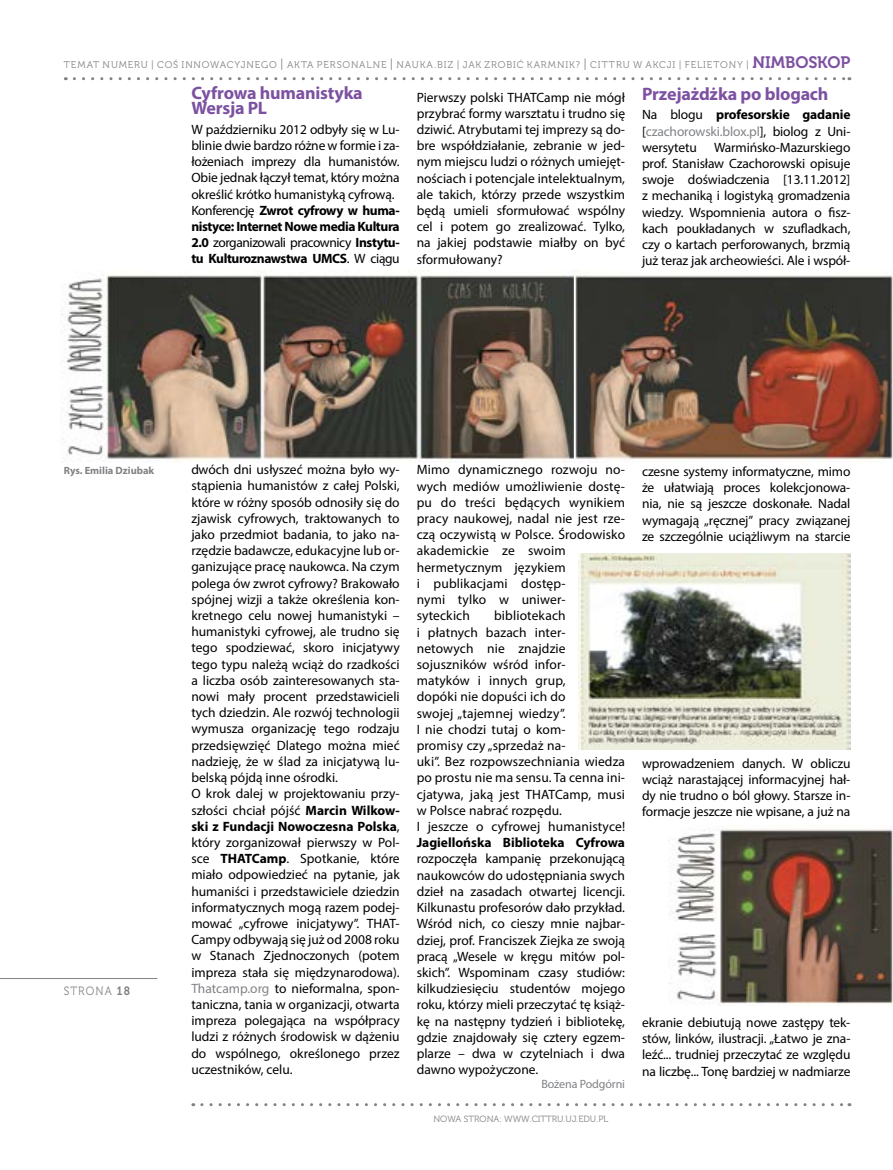
<style>
.page{position:relative;width:893px;height:1170px;background:#fff}
.page>*{position:absolute;margin:0;border:0;box-sizing:border-box;transform-origin:0 0}
.t1{font:700 18px/15.5px "Myriad Pro";letter-spacing:-.01em;color:#7c51a1}
.t2{font:13.5px/16.2px "Myriad Pro";color:#000;text-align:justify}
.t3{font:700 13.5px "Myriad Pro";color:#000}
.t4{font:12px "Myriad Pro";letter-spacing:-.01em;color:#808285}
.t5{font:12px "Museo 300";letter-spacing:.1em;color:#808285;scale:.9 1}
.t6{font:700 10.5px "Myriad Pro";color:#808285}
.t7{font:9.75px "Museo 300";letter-spacing:.085em;color:#808285}
.t8{font:9px "Museo 300";color:#808285}
.s1{font-size:12px}
.s2{font-family:"Museo 700";font-size:16.5px;color:#7c51a1}
.s3{font-weight:700}
.s4{color:#808285}
.s5{font-family:"Museo 700"}
</style>
<div class="page">
<hr style="left:0;top:978px;width:157px;height:1px;background:#808285">
<svg style="left:202px;top:1103px;width:648px;height:3px"></svg>
<img style="left:60px;top:270px;width:833px;height:192px">
<img style="left:668px;top:829px;width:225px;height:176px">
<img style="left:578px;top:553px;width:272px;height:196px">
<svg style="left:74px;top:77px;width:776px;height:3px"></svg>
<p class="t7" style="left:64px;top:60px;width:788px">TEMAT NUMERU | COŚ INNOWACYJNEGO <span class="s1">|</span> AKTA PERSONALNE <span class="s1">|</span> NAUKA.BIZ | JAK ZROBIĆ KARMNIK? <span class="s1">|</span> CITTRU W AKCJI | FELIETONY | <span class="s2">NIMBOSKOP</span></p>
<h1 class="t1" style="left:191px;top:84px;width:173px">Cyfrowa humanistyka<br>Wersja PL</h1>
<p class="t2" style="left:191px;top:121px;width:210px;text-align:left">W październiku 2012 odbyły się w Lu&shy;blinie dwie bardzo różne w formie i za&shy;łożeniach imprezy dla humanistów.<br>Obie jednak łączył temat, który można określić krótko humanistyką cyfrową.<br>Konferencję <span class="s3">Zwrot cyfrowy w huma&shy;nistyce: Internet Nowe media Kultura 2.0</span> zorganizowali pracownicy <span class="s3">Instytu&shy;tu Kulturoznawstwa UMCS</span>. W ciągu</p>
<p class="t2" style="left:417px;top:89px;width:210px">Pierwszy polski THATCamp nie mógł przybrać formy warsztatu i trudno się dziwić. Atrybutami tej imprezy są do&shy;bre współdziałanie, zebranie w jed&shy;nym miejscu ludzi o różnych umiejęt&shy;nościach i potencjale intelektualnym, ale takich, którzy przede wszystkim będą umieli sformułować wspólny cel i potem go zrealizować. Tylko, na jakiej podstawie miałby on być sformułowany?</p>
<h1 class="t1" style="left:642px;top:85px;width:188px">Przejażdżka po blogach</h1>
<p class="t2" style="left:642px;top:106px;width:210px">Na blogu <span class="s3">profesorskie gadanie </span>[<span class="s4">czachorowski.blox.pl</span>], biolog z Uni&shy;wersytetu</p>
<p class="t2" style="left:642px;top:139px;width:210px;text-indent:72px">Warmińsko-Mazurskiego prof. Stanisław Czachorowski opisuje swoje doświadczenia [13.11.2012] z mechaniką i logistyką gromadzenia wiedzy. Wspomnienia autora o fisz&shy;kach poukładanych w szufladkach, czy o kartach perforowanych, brzmią już teraz jak archeowieści. Ale i współ-</p>
<p class="t6" style="left:64px;top:463px;width:92px">Rys. Emilia Dziubak</p>
<p class="t5" style="left:64px;top:984px;width:75px">STRONA <span class="s5">18</span></p>
<p class="t2" style="left:191px;top:461px;width:210px;text-align:left">dwóch dni usłyszeć można było wy&shy;stąpienia humanistów z całej Polski, które w różny sposób odnosiły się do zjawisk cyfrowych, traktowanych to jako przedmiot badania, to jako na&shy;rzędzie badawcze, edukacyjne lub or&shy;ganizujące pracę naukowca. Na czym polega ów zwrot cyfrowy? Brakowało spójnej wizji a także określenia kon&shy;kretnego celu nowej humanistyki – humanistyki cyfrowej, ale trudno się tego spodziewać, skoro inicjatywy tego typu należą wciąż do rzadkości a liczba osób zainteresowanych sta&shy;nowi mały procent przedstawicieli tych dziedzin. Ale rozwój technologii wymusza organizację tego rodzaju przedsięwzięć Dlatego można mieć nadzieję, że w ślad za inicjatywą lu&shy;belską pójdą inne ośrodki.<br>O krok dalej w projektowaniu przy&shy;szłości chciał pójść <span class="s3">Marcin Wilkow&shy;ski z Fundacji Nowoczesna Polska</span>, który zorganizował pierwszy w Pol&shy;sce <span class="s3">THATCamp</span>. Spotkanie, które miało odpowiedzieć na pytanie, jak humaniści i przedstawiciele dziedzin informatycznych mogą razem podej&shy;mować „cyfrowe inicjatywy”. THAT-Campy odbywają się już od 2008 roku w Stanach Zjednoczonych (potem impreza stała się międzynarodowa).<br><span class="s4">Thatcamp.org</span> to nieformalna, spon&shy;taniczna, tania w organizacji, otwarta impreza polegająca na współpracy ludzi z różnych środowisk w dążeniu do wspólnego, określonego przez uczestników, celu.</p>
<p class="t2" style="left:417px;top:461px;width:210px;text-align:left">Mimo dynamicznego rozwoju no&shy;wych mediów umożliwienie dostę&shy;pu do treści będących wynikiem pracy naukowej, nadal nie jest rze&shy;czą oczywistą w Polsce. Środowisko akademickie ze swoim hermetycznym językiem<br>i publikacjami dostęp-<br>nymi tylko w uniwer-<br>syteckich</p>
<p class="t2" style="left:417px;top:607px;width:210px;text-align:left;text-indent:77px">bibliotekach<br>i płatnych bazach inter&shy;netowych nie znajdzie sojuszników wśród infor-<br>matyków i innych grup,<br>dopóki nie dopuści ich do<br>swojej „tajemnej wiedzy”.<br>I nie chodzi tutaj o kom-<br>promisy czy „sprzedaż na-<br>uki”. Bez rozpowszechniania wiedza po prostu nie ma sensu. Ta cenna ini&shy;cjatywa, jaką jest THATCamp, musi w Polsce nabrać rozpędu.<br>I jeszcze o cyfrowej humanistyce!</p>
<p class="t3" style="left:417px;top:833px;width:210px">Jagiellońska Biblioteka Cyfrowa</p>
<p class="t2" style="left:417px;top:850px;width:210px">rozpoczęła kampanię przekonującą naukowców do udostępniania swych dzieł na zasadach otwartej licencji.<br>Kilkunastu profesorów dało przykład.<br>Wśród nich, co cieszy mnie najbar&shy;dziej, prof. Franciszek Ziejka ze swoją pracą „Wesele w kręgu mitów pol&shy;skich”. Wspominam czasy studiów: kilkudziesięciu studentów mojego roku, którzy mieli przeczytać tę książ&shy;kę na następny tydzień i bibliotekę, gdzie znajdowały się cztery egzem&shy;plarze – dwa w czytelniach i dwa dawno wypożyczone.</p>
<p class="t4" style="left:541px;top:1076px;width:85px">Bożena Podgórni</p>
<p class="t8" style="left:433px;top:1113px;width:176px">NOWA STRONA: WWW.CITTRU.UJ.EDU.PL</p>
<p class="t2" style="left:642px;top:463px;width:210px">czesne systemy informatyczne, mimo że ułatwiają proces kolekcjonowa&shy;nia, nie są jeszcze doskonałe. Nadal wymagają „ręcznej” pracy związanej ze szczególnie uciążliwym na starcie</p>
<p class="t2" style="left:642px;top:754px;width:210px">wprowadzeniem danych. W obliczu wciąż narastającej informacyjnej hał&shy;dy nie trudno o ból głowy. Starsze in&shy;formacje jeszcze nie wpisane, a już na</p>
<p class="t2" style="left:642px;top:1014px;width:210px">ekranie debiutują nowe zastępy tek&shy;stów, linków, ilustracji. „Łatwo je zna&shy;leźć... trudniej przeczytać ze względu na liczbę... Tonę bardziej w nadmiarze</p>
</div>
